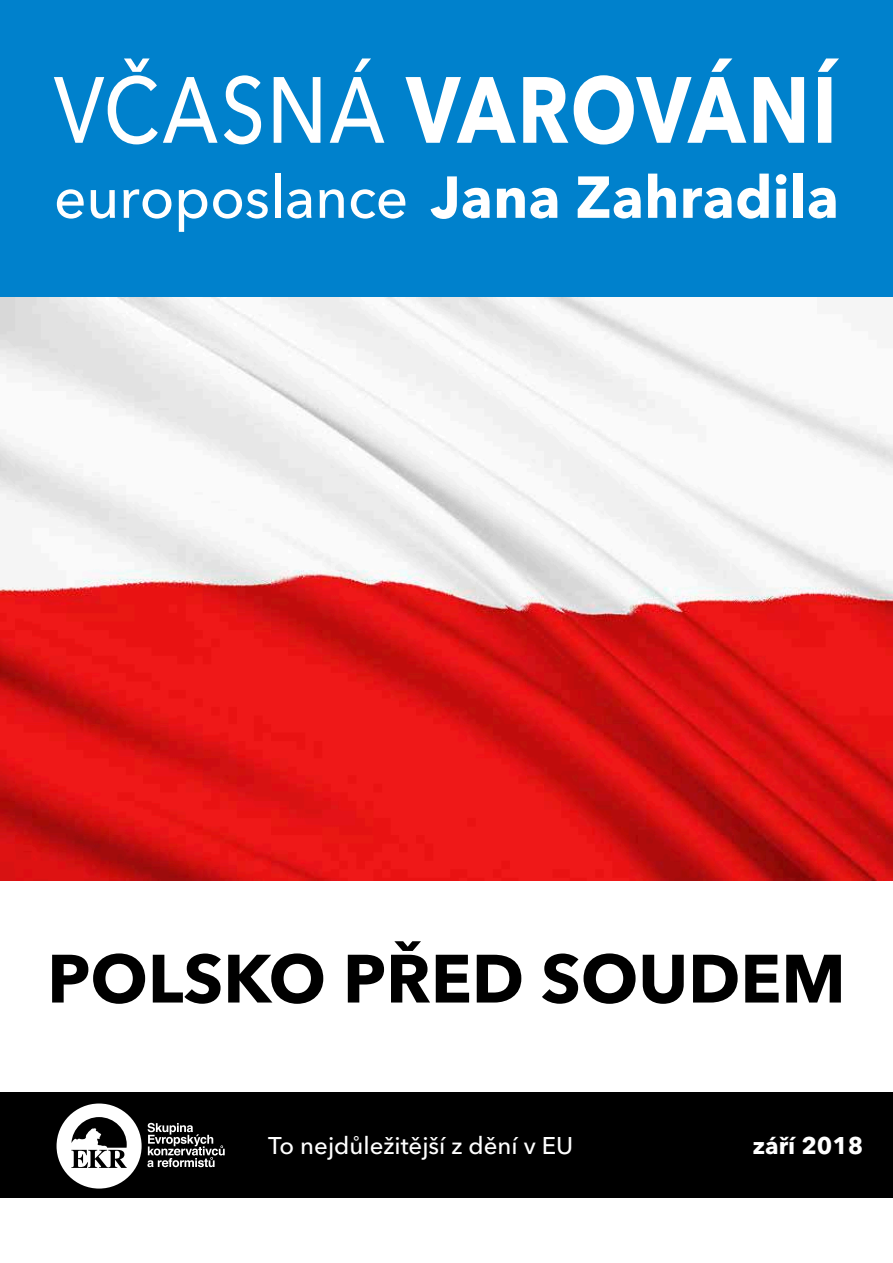
<style>
.page{position:relative;width:893px;height:1263px;background:#fff}
.page>*{position:absolute;margin:0;border:0;box-sizing:border-box;transform-origin:0 0}
.t1{font:700 92.85px "Avenir Next LT Pro";letter-spacing:.015em;color:#fff;scale:.84 1}
.t2{font:700 67.5px "Avenir Next LT Pro";color:#000}
.t3{font:700 58.5px "Avenir Next LT Pro";letter-spacing:.005em;color:#fff}
.t4{font:500 24px "Avenir Next LT Pro";color:#fff}
.t5{font:700 24px "Avenir Next LT Pro";color:#fff}
.s1{font-weight:500}
</style>
<div class="page">
<div style="left:0;top:1092px;width:893px;height:105px;background:#000"></div>
<div style="left:0;top:0;width:893px;height:297px;background:#0081cc"></div>
<div style="left:57px;top:1103px;width:85px;height:85px;background:#fff;border-radius:50%"></div>
<svg style="left:71px;top:1117px;width:56px;height:51px"></svg>
<svg style="left:147px;top:1123px;width:78px;height:44px"></svg>
<img style="left:0;top:297px;width:893px;height:583px">
<p class="t1" style="left:54px;top:53px;width:934px"><span class="s1">VČASNÁ</span> VAROVÁNÍ</p>
<p class="t3" style="left:54px;top:161px;width:786px"><span class="s1">europoslance</span> Jana Zahradila</p>
<p class="t2" style="left:47px;top:937px;width:800px">POLSKO PŘED SOUDEM</p>
<p class="t4" style="left:268px;top:1131px;width:307px">To nejdůležitější z dění v EU</p>
<p class="t5" style="left:753px;top:1130px;width:112px">září 2018</p>
</div>
